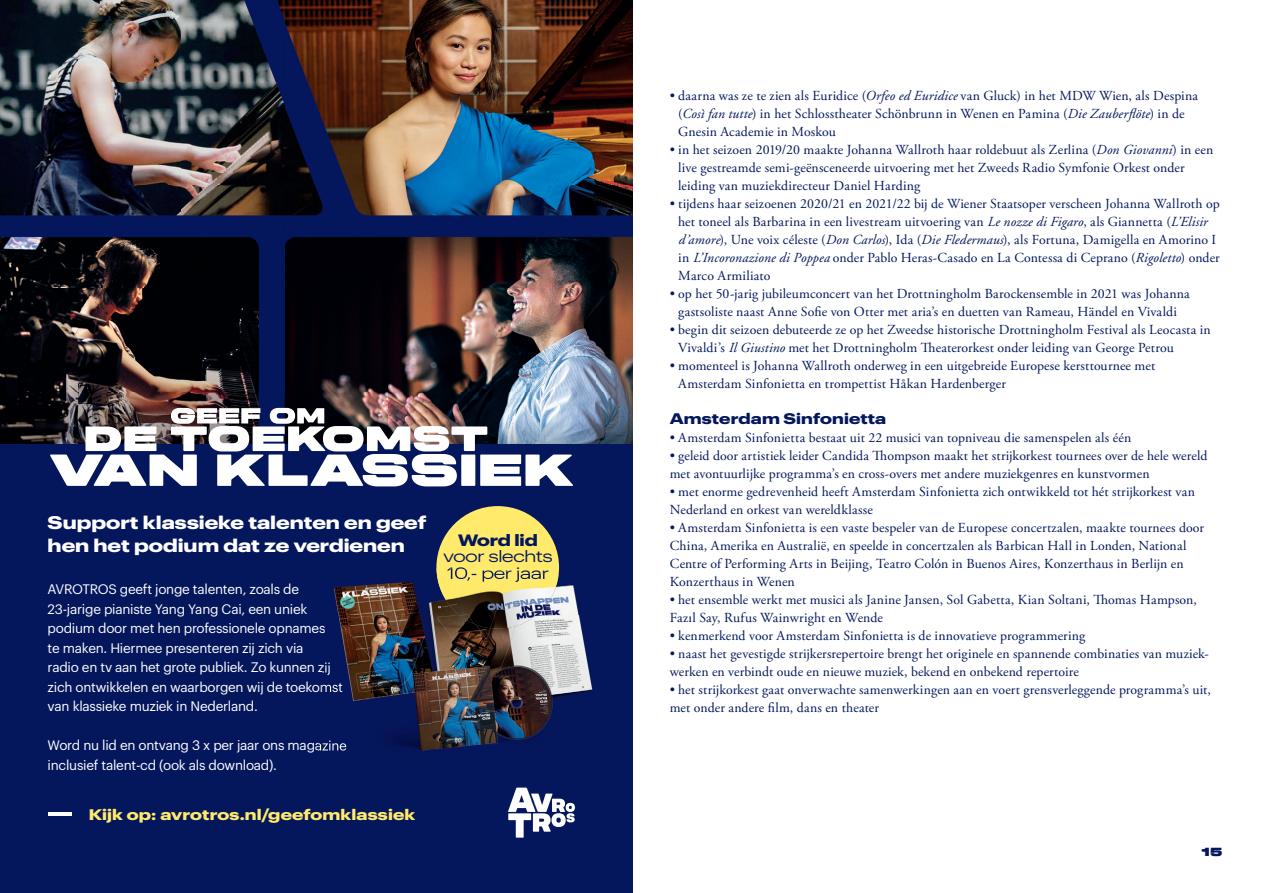
<style>
.page{position:relative;width:1263px;height:893px;background:#fff}
.page>*{position:absolute;margin:0;border:0;box-sizing:border-box;transform-origin:0 0}
.t1{font:700 18px/22.5px "Graphik Wide";color:#fff}
.t2{font:16.05px/16.5px "Graphik Wide";letter-spacing:-.01em;color:#04175c}
.t3{font:700 16.05px "Graphik Wide";letter-spacing:-.01em;color:#04175c}
.t4{font:700 15px "Graphik Wide";letter-spacing:.01em;color:#ffea6b}
.t5{font:700 15px "Graphik Wide";letter-spacing:.005em;color:#04175c}
.t6{font:13.8px/18px "Adobe Garamond Pro";letter-spacing:.01em;color:#04175c}
.t7{font:13.5px/19.5px "Graphik";letter-spacing:-.02em;color:#fff}
.t8{font:900 12px "Midnight BETA 60";color:#04175c}
.s1{font-family:"Adobe Garamond";font-style:italic}
</style>
<div class="page">
<div style="left:0;top:0;width:632px;height:893px;background:#04175c"></div>
<hr style="left:48px;top:812px;width:23px;height:3px;background:#fff">
<div style="left:436px;top:506px;width:123px;height:123px;background:#ffea6b;border-radius:50%"></div>
<img style="left:0;top:0;width:632px;height:444px">
<img style="left:50px;top:408px;width:523px;height:78px">
<img style="left:317px;top:615px;width:276px;height:136px">
<img style="left:333px;top:562px;width:104px;height:53px">
<img style="left:559px;top:585px;width:20px;height:30px">
<svg style="left:324px;top:623px;width:1px;height:13px"></svg>
<svg style="left:322px;top:662px;width:9px;height:13px"></svg>
<img style="left:321px;top:681px;width:22px;height:13px">
<img style="left:318px;top:740px;width:29px;height:11px">
<img style="left:436px;top:568px;width:123px;height:61px">
<img style="left:447px;top:568px;width:101px;height:14px">
<svg style="left:508px;top:788px;width:67px;height:50px"></svg>
<h1 class="t1" style="left:48px;top:510px;width:380px">Support klassieke talenten en geef hen het podium dat ze verdienen</h1>
<p class="t7" style="left:48px;top:579px;width:297px">AVROTROS geeft jonge talenten, zoals de 23-jarige pianiste Yang Yang Cai, een uniek podium door met hen professionele opnames<br>te maken. Hiermee presenteren zij zich via<br>radio en tv aan het grote publiek. Zo kunnen zij zich ontwikkelen en waarborgen wij de toekomst van klassieke muziek in Nederland.</p>
<p class="t7" style="left:48px;top:735px;width:301px">Word nu lid en ontvang 3 x per jaar ons magazine inclusief talent-cd (ook als download).</p>
<p class="t4" style="left:89px;top:803px;width:328px">Kijk op: avrotros.nl/geefomklassiek</p>
<p class="t3" style="left:458px;top:527px;width:81px">Word lid</p>
<p class="t2" style="left:444px;top:547px;width:110px">voor slechts<br>10,- per jaar</p>
<p class="t6" style="left:678px;top:87px;width:521px;text-indent:-8px">• daarna was ze te zien als Euridice (<span class="s1">Orfeo ed Euridice</span> van Gluck) in het MDW Wien, als Despina (<span class="s1">Così fan tutte</span>) in het Schlosstheater Schönbrunn in Wenen en Pamina (<span class="s1">Die Zauberflöte</span>) in de<br>Gnesin Academie in Moskou</p>
<p class="t6" style="left:678px;top:141px;width:537px;text-indent:-9px">• in het seizoen 2019/20 maakte Johanna Wallroth haar roldebuut als Zerlina (<span class="s1">Don Giovanni</span>) in een live gestreamde semi-geënsceneerde uitvoering met het Zweeds Radio Symfonie Orkest onder leiding van muziekdirecteur Daniel Harding</p>
<p class="t6" style="left:678px;top:195px;width:543px;text-indent:-8px">• tijdens haar seizoenen 2020/21 en 2021/22 bij de Wiener Staatsoper verscheen Johanna Wallroth op het toneel als Barbarina in een livestream uitvoering van <span class="s1">Le nozze di Figaro</span>, als Giannetta (<span class="s1">L’Elisir d’amore</span>), Une voix céleste (<span class="s1">Don Carlos</span>), Ida (<span class="s1">Die Fledermaus</span>), als Fortuna, Damigella en Amorino I in <span class="s1">L’Incoronazione di Poppea</span> onder Pablo Heras-Casado en La Contessa di Ceprano (<span class="s1">Rigoletto</span>) onder Marco Armiliato</p>
<p class="t6" style="left:670px;top:285px;width:522px;text-align:center">• op het 50-jarig jubileumconcert van het Drottningholm Barockensemble in 2021 was Johanna gastsoliste naast Anne Sofie von Otter met aria’s en duetten van Rameau, Händel en Vivaldi</p>
<p class="t6" style="left:678px;top:321px;width:534px;text-indent:-9px">• begin dit seizoen debuteerde ze op het Zweedse historische Drottningholm Festival als Leocasta in<br>Vivaldi’s <span class="s1">Il Giustino</span> met het Drottningholm Theaterorkest onder leiding van George Petrou</p>
<p class="t6" style="left:678px;top:357px;width:478px;text-indent:-9px">• momenteel is Johanna Wallroth onderweg in een uitgebreide Europese kersttournee met<br>Amsterdam Sinfonietta en trompettist Håkan Hardenberger</p>
<p class="t5" style="left:670px;top:407px;width:218px">Amsterdam Sinfonietta</p>
<p class="t6" style="left:670px;top:429px;width:463px">• Amsterdam Sinfonietta bestaat uit 22 musici van topniveau die samenspelen als één</p>
<p class="t6" style="left:670px;top:447px;width:539px">• geleid door artistiek leider Candida Thompson maakt het strijkorkest tournees over de hele wereld met avontuurlijke programma’s en cross-overs met andere muziekgenres en kunstvormen</p>
<p class="t6" style="left:670px;top:483px;width:527px">• met enorme gedrevenheid heeft Amsterdam Sinfonietta zich ontwikkeld tot hét strijkorkest van<br>Nederland en orkest van wereldklasse</p>
<p class="t6" style="left:670px;top:519px;width:536px">• Amsterdam Sinfonietta is een vaste bespeler van de Europese concertzalen, maakte tournees door China, Amerika en Australië, en speelde in concertzalen als Barbican Hall in Londen, National Centre of Performing Arts in Beijing, Teatro Colón in Buenos Aires, Konzerthaus in Berlijn en Konzerthaus in Wenen</p>
<p class="t6" style="left:670px;top:591px;width:528px">• het ensemble werkt met musici als Janine Jansen, Sol Gabetta, Kian Soltani, Thomas Hampson,<br>Fazıl Say, Rufus Wainwright en Wende</p>
<p class="t6" style="left:670px;top:627px;width:417px">• kenmerkend voor Amsterdam Sinfonietta is de innovatieve programmering</p>
<p class="t6" style="left:670px;top:645px;width:541px">• naast het gevestigde strijkersrepertoire brengt het originele en spannende combinaties van muziek&shy;werken en verbindt oude en nieuwe muziek, bekend en onbekend repertoire</p>
<p class="t6" style="left:670px;top:681px;width:543px">• het strijkorkest gaat onverwachte samenwerkingen aan en voert grensverleggende programma’s uit, met onder andere film, dans en theater</p>
<p class="t8" style="left:1202px;top:845px;width:22px">15</p>
</div>
